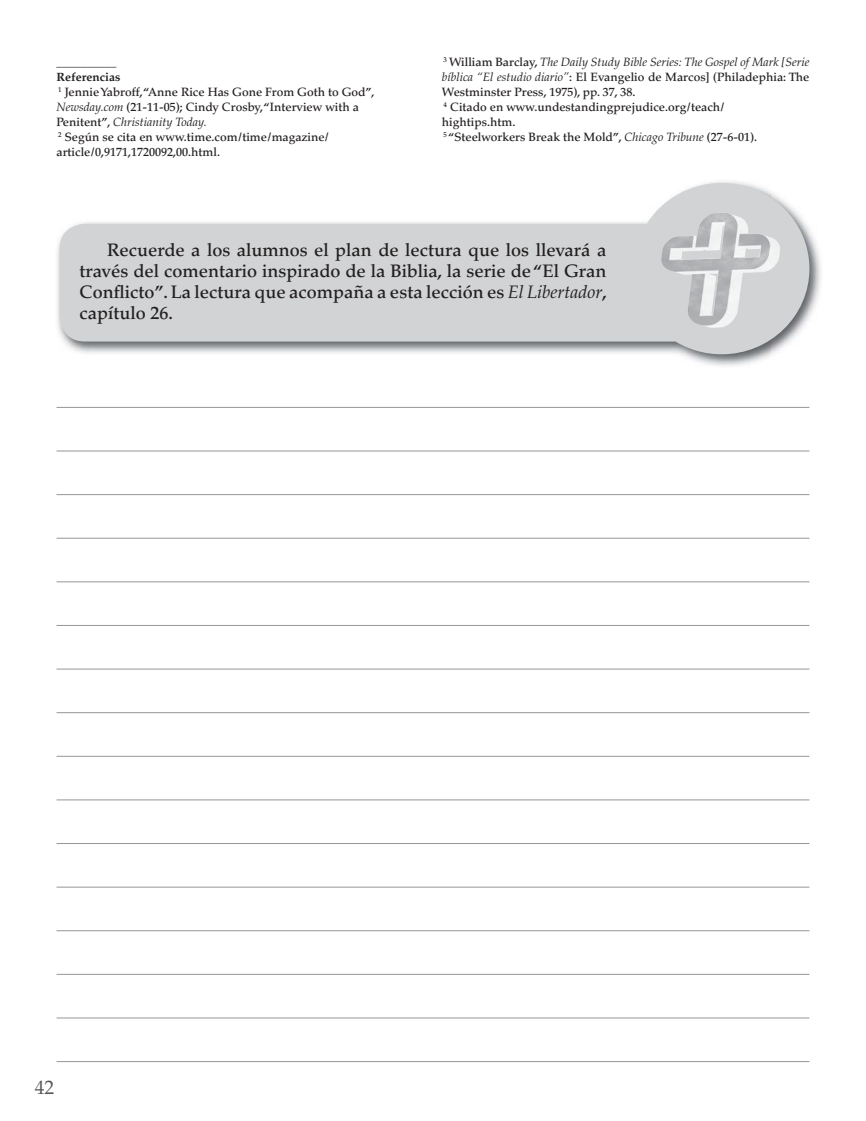
<style>
.page{position:relative;width:866px;height:1121px;background:#fff}
.page>*{position:absolute;margin:0;border:0;box-sizing:border-box;transform-origin:0 0}
.t1{font:19.5px "Palatino LT Std";color:#58595b}
.t2{font:500 18px/21px "Palatino LT Std";color:#231f20;text-align:justify}
.t3{font:500 12px/15px "Palatino LT Std";color:#231f20}
.s1{font-weight:700}
.s2{font-weight:400;font-style:italic}
</style>
<div class="page">
<img style="left:57px;top:181px;width:764px;height:185px">
<svg style="left:60px;top:183px;width:749px;height:171px;fill:#d1d3d4"></svg>
<img style="left:662px;top:213px;width:60px;height:39px">
<hr style="left:57px;top:407px;width:752px;height:1px;background:#939598">
<hr style="left:57px;top:494px;width:752px;height:1px;background:#939598">
<hr style="left:57px;top:581px;width:752px;height:1px;background:#939598">
<hr style="left:57px;top:669px;width:752px;height:1px;background:#939598">
<hr style="left:57px;top:756px;width:752px;height:1px;background:#939598">
<hr style="left:57px;top:843px;width:752px;height:1px;background:#939598">
<hr style="left:57px;top:930px;width:752px;height:1px;background:#939598">
<hr style="left:57px;top:1017px;width:752px;height:1px;background:#939598">
<hr style="left:57px;top:451px;width:752px;height:1px;background:#939598">
<hr style="left:57px;top:538px;width:752px;height:1px;background:#939598">
<hr style="left:57px;top:625px;width:752px;height:1px;background:#939598">
<hr style="left:57px;top:712px;width:752px;height:1px;background:#939598">
<hr style="left:57px;top:799px;width:752px;height:1px;background:#939598">
<hr style="left:57px;top:887px;width:752px;height:1px;background:#939598">
<hr style="left:57px;top:974px;width:752px;height:1px;background:#939598">
<hr style="left:57px;top:1061px;width:752px;height:1px;background:#939598">
<p class="t3" style="left:57px;top:56px;width:61px">__________</p>
<p class="t3" style="left:57px;top:71px;width:319px"><span class="s1">Referencias<br></span><sup>1</sup> Jennie Yabroff, “Anne Rice Has Gone From Goth to God”, <span class="s2">Newsday.com</span> (21-11-05); Cindy Crosby, “Interview with a Penitent”, <span class="s2">Christianity Today.<br></span><sup>2</sup> Según se cita en www.time.com/time/magazine/ article/0,9171,1720092,00.html.</p>
<p class="t3" style="left:442px;top:56px;width:369px"><sup>3</sup> William Barclay, <span class="s2">The Daily Study Bible Series: The Gospel of Mark [Serie bíblica “El estudio diario”</span>: El Evangelio de Marcos] (Philadephia: The Westminster Press, 1975), pp. 37, 38.<br><sup>4</sup> Citado en www.undestandingprejudice.org/teach/<br>hightips.htm.<br><sup>5</sup> “Steelworkers Break the Mold”, <span class="s2">Chicago Tribune</span> (27-6-01).</p>
<h2 class="t2" style="left:79px;top:241px;width:529px;text-indent:28px">Recuerde a los alumnos el plan de lectura que los llevará a través del comentario inspirado de la Biblia, la serie de “El Gran Conflicto”. La lectura que acompaña a esta lección es <span class="s2">El Libertador</span>, capítulo 26.</h2>
<h1 class="t1" style="left:35px;top:1079px;width:21px">42</h1>
</div>
